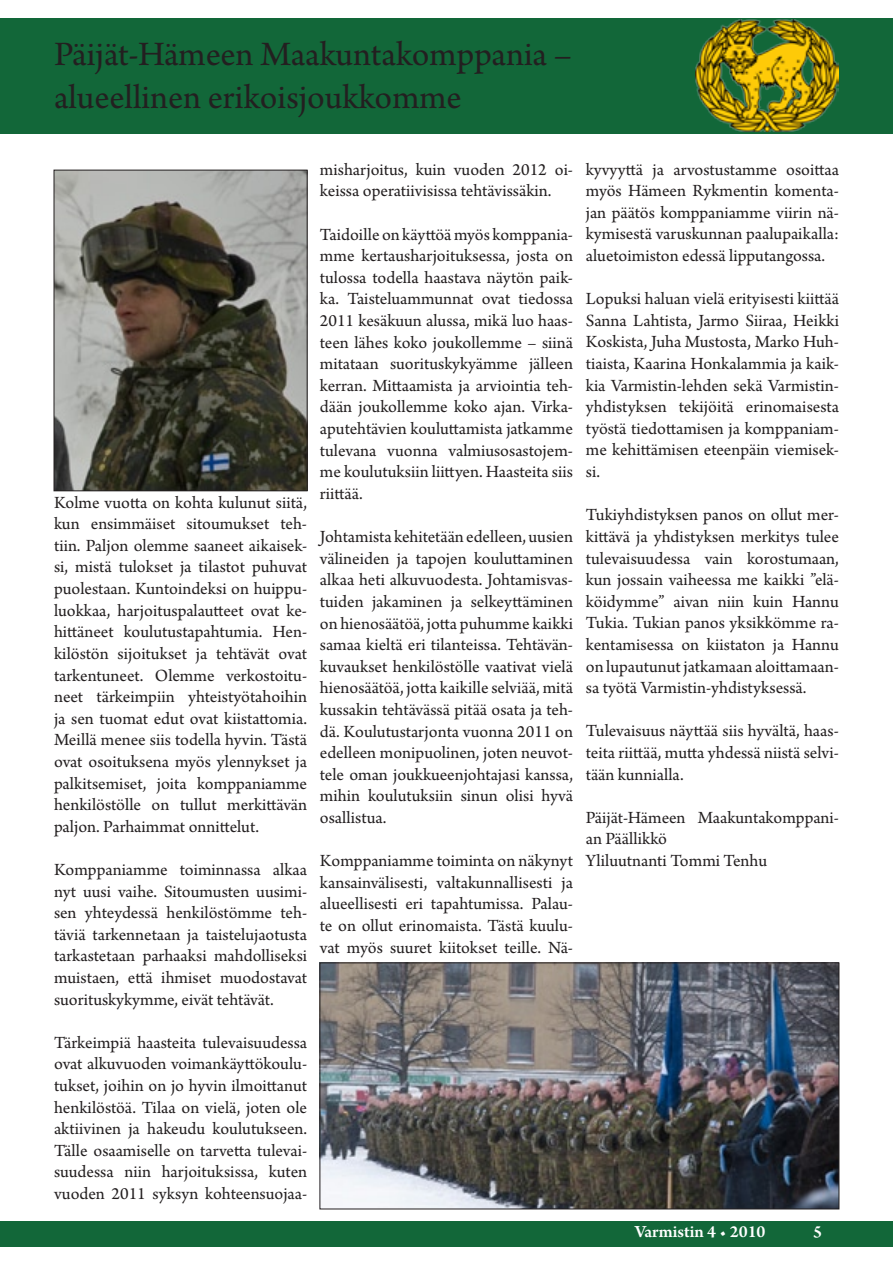
<style>
.page{position:relative;width:893px;height:1263px;background:#fff}
.page>*{position:absolute;margin:0;border:0;box-sizing:border-box;transform-origin:0 0}
.t1{font:36px/43.2px "Arno Pro";color:#231f20}
.t2{font:18px/21.6px "Arno Pro";color:#231f20;text-align:justify}
.t3{font:600 18px "Arno Pro";color:#fff}
.s1{font-weight:400;font-style:italic;color:#fdfdfd}
</style>
<div class="page">
<div style="left:0;top:1221px;width:893px;height:26px;background:#126739"></div>
<div style="left:0;top:18px;width:893px;height:115px;background:#126739"></div>
<img style="left:695px;top:20px;width:144px;height:112px">
<img style="left:56px;top:172px;width:250px;height:317px">
<div style="left:54px;top:170px;width:254px;height:321px;border:1px solid #231f20"></div>
<img style="left:322px;top:964px;width:515px;height:243px">
<div style="left:320px;top:962px;width:519px;height:247px;border:1px solid #231f20"></div>
<h1 class="t1" style="left:54px;top:34px;width:519px">Päijät-Hämeen Maakuntakomppania – alueellinen erikoisjoukkomme</h1>
<p class="t2" style="left:54px;top:492px;width:255px">Kolme vuotta on kohta kulunut siitä, kun ensimmäiset sitoumukset teh&shy;tiin. Paljon olemme saaneet aikaisek&shy;si, mistä tulokset ja tilastot puhuvat puolestaan. Kuntoindeksi on huippu&shy;luokkaa, harjoituspalautteet ovat ke&shy;hittäneet koulutustapahtumia. Hen&shy;kilöstön sijoitukset ja tehtävät ovat tarkentuneet. Olemme verkostoitu&shy;neet tärkeimpiin yhteistyötahoihin ja sen tuomat edut ovat kiistattomia.<br>Meillä menee siis todella hyvin. Tästä ovat osoituksena myös ylennykset ja palkitsemiset, joita komppaniamme henkilöstölle on tullut merkittävän paljon. Parhaimmat onnittelut.</p>
<p class="t2" style="left:54px;top:860px;width:255px">Komppaniamme toiminnassa alkaa nyt uusi vaihe. Sitoumusten uusimi&shy;sen yhteydessä henkilöstömme teh&shy;täviä tarkennetaan ja taistelujaotusta tarkastetaan parhaaksi mahdolliseksi muistaen, että ihmiset muodostavat suorituskykymme, eivät tehtävät.</p>
<p class="t2" style="left:54px;top:1032px;width:255px">Tärkeimpiä haasteita tulevaisuudessa ovat alkuvuoden voimankäyttökoulu&shy;tukset, joihin on jo hyvin ilmoittanut henkilöstöä. Tilaa on vielä, joten ole aktiivinen ja hakeudu koulutukseen.<br>Tälle osaamiselle on tarvetta tulevai&shy;suudessa niin harjoituksissa, kuten vuoden 2011 syksyn kohteensuojaa-</p>
<p class="t2" style="left:320px;top:160px;width:255px">misharjoitus, kuin vuoden 2012 oi&shy;keissa operatiivisissa tehtävissäkin.</p>
<p class="t2" style="left:320px;top:224px;width:255px">Taidoille on käyttöä myös komppania&shy;mme kertausharjoituksessa, josta on tulossa todella haastava näytön paik&shy;ka. Taisteluammunnat ovat tiedossa 2011 kesäkuun alussa, mikä luo haas&shy;teen lähes koko joukollemme – siinä mitataan suorituskykyämme jälleen kerran. Mittaamista ja arviointia teh&shy;dään joukollemme koko ajan. Virka&shy;aputehtävien kouluttamista jatkamme tulevana vuonna valmiusosastojem&shy;me koulutuksiin liittyen. Haasteita siis riittää.</p>
<p class="t2" style="left:320px;top:527px;width:255px">Johtamista kehitetään edelleen, uusien välineiden ja tapojen kouluttaminen alkaa heti alkuvuodesta. Johtamisvas&shy;tuiden jakaminen ja selkeyttäminen on hienosäätöä, jotta puhumme kaikki samaa kieltä eri tilanteissa. Tehtävän&shy;kuvaukset henkilöstölle vaativat vielä hienosäätöä, jotta kaikille selviää, mitä kussakin tehtävässä pitää osata ja teh&shy;dä. Koulutustarjonta vuonna 2011 on edelleen monipuolinen, joten neuvot&shy;tele oman joukkueenjohtajasi kanssa, mihin koulutuksiin sinun olisi hyvä osallistua.</p>
<p class="t2" style="left:320px;top:851px;width:255px">Komppaniamme toiminta on näkynyt kansainvälisesti, valtakunnallisesti ja alueellisesti eri tapahtumissa. Palau&shy;te on ollut erinomaista. Tästä kuulu&shy;vat myös suuret kiitokset teille. Nä-</p>
<p class="t2" style="left:586px;top:159px;width:255px">kyvyyttä ja arvostustamme osoittaa myös Hämeen Rykmentin komenta&shy;jan päätös komppaniamme viirin nä&shy;kymisestä varuskunnan paalupaikalla: aluetoimiston edessä lipputangossa.</p>
<p class="t2" style="left:586px;top:289px;width:255px">Lopuksi haluan vielä erityisesti kiittää Sanna Lahtista, Jarmo Siiraa, Heikki Koskista, Juha Mustosta, Marko Huh&shy;tiaista, Kaarina Honkalammia ja kaik&shy;kia Varmistin-lehden sekä Varmistin&shy;yhdistyksen tekijöitä erinomaisesta työstä tiedottamisen ja komppaniam&shy;me kehittämisen eteenpäin viemisek&shy;si.</p>
<p class="t2" style="left:586px;top:505px;width:255px">Tukiyhdistyksen panos on ollut mer&shy;kittävä ja yhdistyksen merkitys tulee tulevaisuudessa vain korostumaan, kun jossain vaiheessa me kaikki ”elä&shy;köidymme” aivan niin kuin Hannu Tukia. Tukian panos yksikkömme ra&shy;kentamisessa on kiistaton ja Hannu on lupautunut jatkamaan aloittamaan&shy;sa työtä Varmistin-yhdistyksessä.</p>
<p class="t2" style="left:586px;top:721px;width:255px">Tulevaisuus näyttää siis hyvältä, haas&shy;teita riittää, mutta yhdessä niistä selvi&shy;tään kunnialla.</p>
<p class="t2" style="left:586px;top:807px;width:255px;text-align:left">Päijät-Hämeen Maakuntakomppani&shy;an Päällikkö<br>Yliluutnanti Tommi Tenhu</p>
<p class="t3" style="left:635px;top:1221px;width:132px">Varmistin 4 <span class="s1">•</span> 2010</p>
<p class="t3" style="left:813px;top:1221px;width:10px">5</p>
</div>
